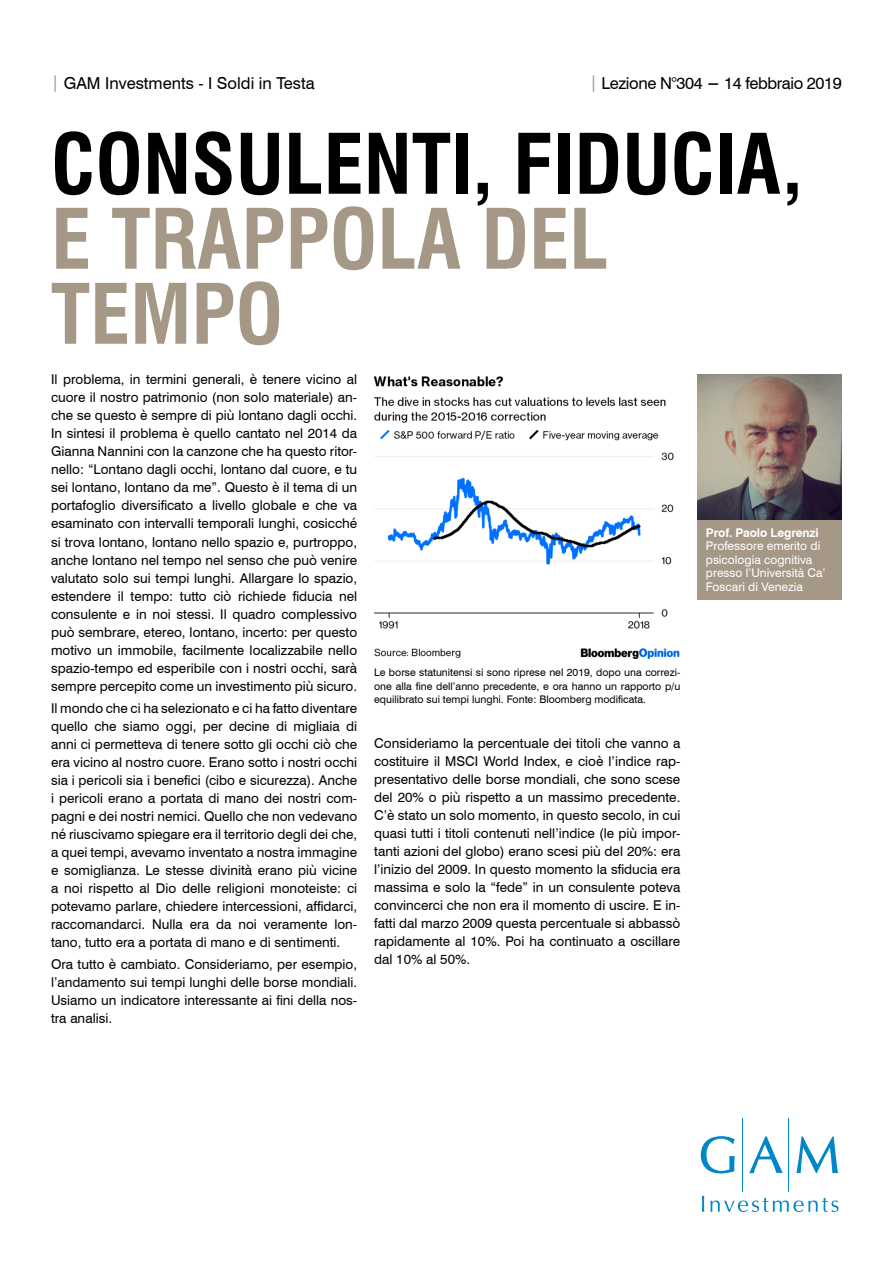
<style>
.page{position:relative;width:893px;height:1263px;background:#fff}
.page>*{position:absolute;margin:0;border:0;box-sizing:border-box;transform-origin:0 0}
.t1{font:700 condensed 81px/75px "Swiss 721 BT";color:#000}
.t2{font:16.5px "Swiss 721 BT";letter-spacing:-.01em;color:#000}
.DISCLAIMER{font:13.5px/18px "Swiss 721 BT";color:#000;text-align:justify}
.t3{font:12px/13.5px "Swiss 721 BT";color:#fff}
.DISCLAIMER-2{font:10.5px/13.5px "Swiss 721 BT";color:#000;text-align:justify}
.s1{color:#a69887}
.s2{font-weight:700}
</style>
<div class="page">
<div style="left:697px;top:519px;width:145px;height:81px;background:#a69887"></div>
<img style="left:697px;top:374px;width:145px;height:145px">
<hr style="left:742px;top:1118px;width:1px;height:74px;background:#0087c7">
<hr style="left:789px;top:1118px;width:1px;height:74px;background:#0087c7">
<svg style="left:701px;top:1136px;width:34px;height:37px"></svg>
<svg style="left:749px;top:1136px;width:34px;height:37px"></svg>
<svg style="left:796px;top:1136px;width:42px;height:37px"></svg>
<svg style="left:702px;top:1196px;width:2px;height:16px"></svg>
<svg style="left:710px;top:1197px;width:128px;height:15px"></svg>
<img style="left:374px;top:376px;width:306px;height:282px">
<p class="t2" style="left:51px;top:73px;width:265px"><span class="s1">|</span> GAM Investments - I Soldi in Testa</p>
<p class="t2" style="left:589px;top:73px;width:254px"><span class="s1">|</span> Lezione N°304 <span class="s2">−</span> 14 febbraio 2019</p>
<p class="t1" style="left:51px;top:127px;width:753px">CONSULENTI, FIDUCIA,<br><span class="s1">E TRAPPOLA DEL<br>TEMPO</span></p>
<p class="DISCLAIMER" style="left:51px;top:371px;width:308px">Il problema, in termini generali, è tenere vicino al cuore il nostro patrimonio (non solo materiale) an&shy;che se questo è sempre di più lontano dagli occhi.<br>In sintesi il problema è quello cantato nel 2014 da Gianna Nannini con la canzone che ha questo ritor&shy;nello: “Lontano dagli occhi, lontano dal cuore, e tu sei lontano, lontano da me”. Questo è il tema di un portafoglio diversificato a livello globale e che va esaminato con intervalli temporali lunghi, cosicché si trova lontano, lontano nello spazio e, purtroppo, anche lontano nel tempo nel senso che può venire valutato solo sui tempi lunghi. Allargare lo spazio, estendere il tempo: tutto ciò richiede fiducia nel consulente e in noi stessi. Il quadro complessivo può sembrare, etereo, lontano, incerto: per questo motivo un immobile, facilmente localizzabile nello spazio-tempo ed esperibile con i nostri occhi, sarà sempre percepito come un investimento più sicuro.</p>
<p class="DISCLAIMER" style="left:51px;top:699px;width:308px">Il mondo che ci ha selezionato e ci ha fatto diventare quello che siamo oggi, per decine di migliaia di anni ci permetteva di tenere sotto gli occhi ciò che era vicino al nostro cuore. Erano sotto i nostri occhi sia i pericoli sia i benefici (cibo e sicurezza). Anche i pericoli erano a portata di mano dei nostri com&shy;pagni e dei nostri nemici. Quello che non vedevano né riuscivamo spiegare era il territorio degli dei che, a quei tempi, avevamo inventato a nostra immagine e somiglianza. Le stesse divinità erano più vicine a noi rispetto al Dio delle religioni monoteiste: ci potevamo parlare, chiedere intercessioni, affidarci, raccomandarci. Nulla era da noi veramente lon&shy;tano, tutto era a portata di mano e di sentimenti.</p>
<p class="DISCLAIMER" style="left:51px;top:955px;width:308px">Ora tutto è cambiato. Consideriamo, per esempio, l’andamento sui tempi lunghi delle borse mondiali.<br>Usiamo un indicatore interessante ai fini della nos&shy;tra analisi.</p>
<p class="DISCLAIMER-2" style="left:374px;top:666px;width:308px">Le borse statunitensi si sono riprese nel 2019, dopo una correzi&shy;one alla fine dell’anno precedente, e ora hanno un rapporto p/u equilibrato sui tempi lunghi. Fonte: Bloomberg modificata.</p>
<p class="DISCLAIMER" style="left:374px;top:734px;width:308px">Consideriamo la percentuale dei titoli che vanno a costituire il MSCI World Index, e cioè l’indice rap&shy;presentativo delle borse mondiali, che sono scese del 20% o più rispetto a un massimo precedente.<br>C’è stato un solo momento, in questo secolo, in cui quasi tutti i titoli contenuti nell’indice (le più impor&shy;tanti azioni del globo) erano scesi più del 20%: era l’inizio del 2009. In questo momento la sfiducia era massima e solo la “fede” in un consulente poteva convincerci che non era il momento di uscire. E in&shy;fatti dal marzo 2009 questa percentuale si abbassò rapidamente al 10%. Poi ha continuato a oscillare dal 10% al 50%.</p>
<p class="t3" style="left:706px;top:526px;width:121px"><span class="s2">Prof. Paolo Legrenzi<br></span>Professore emerito di psicologia cognitiva presso l’Università Ca’<br>Foscari di Venezia</p>
</div>
